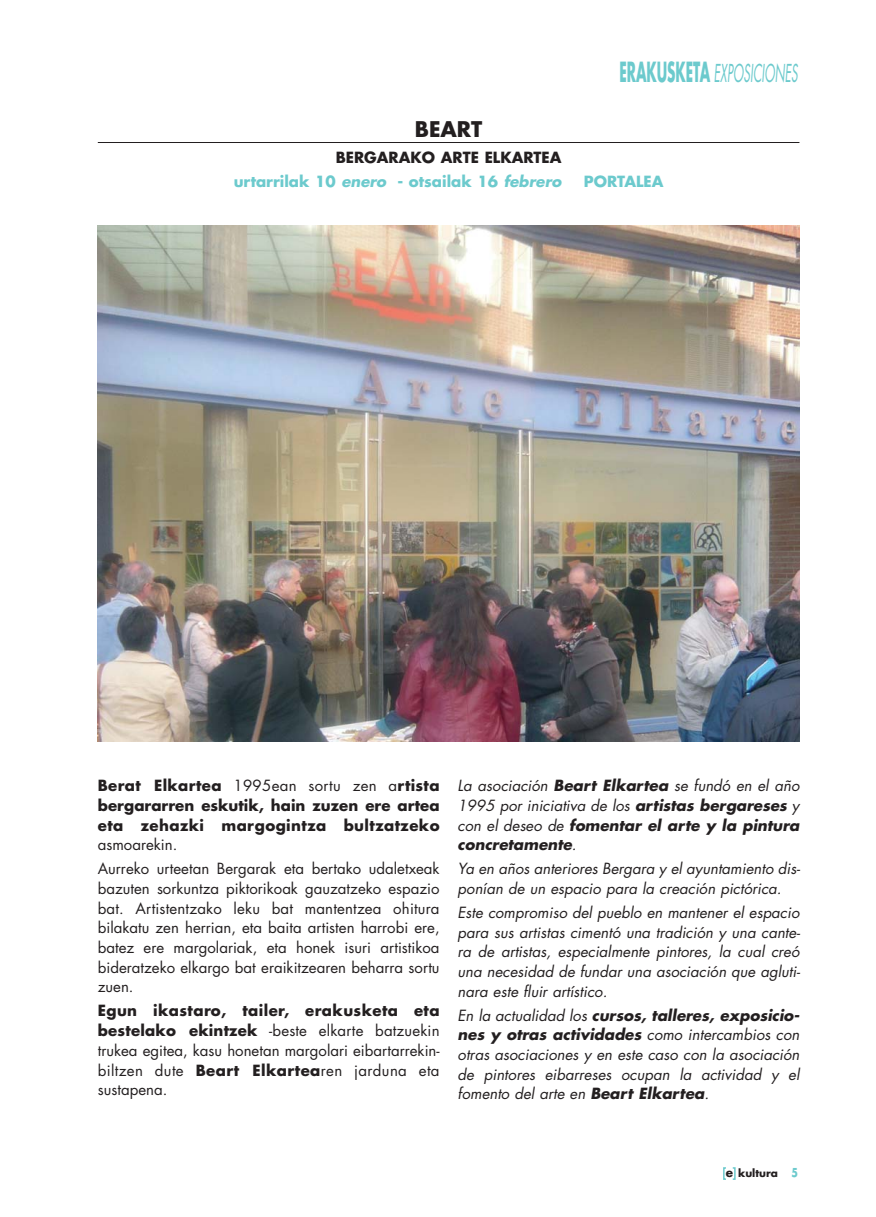
<style>
.page{position:relative;width:876px;height:1217px;background:#fff}
.page>*{position:absolute;margin:0;border:0;box-sizing:border-box;transform-origin:0 0}
.t1{font:24px "Futura";color:#6ccacd;scale:.5 1}
.t2{font:700 21px "Futura";color:#231f20}
.t3{font:italic 15px/19.6px "Futura";color:#231f20;text-align:justify}
.t4{font:15px/19.6px "Futura";color:#231f20;text-align:justify}
.t5{font:italic 700 15px/19.6px "Futura";color:#231f20}
.t6{font:700 15px/19.6px "Futura";letter-spacing:.025em;color:#231f20;text-align:justify}
.t7{font:700 15px/24px "Futura";color:#6ccacd;text-align:right}
.t8{font:700 10.5px "Futura";color:#231f20}
.s1{color:#231f20}
.s2{font-style:italic}
.s3{font-weight:700;font-size:27px}
.s4{font-weight:400}
.s5{font-weight:700}
.s6{font-size:12px}
.s7{font-size:12px;color:#6ccacd}
</style>
<div class="page">
<div style="left:723px;top:1166px;width:4px;height:13px;border:2px solid #6ccacd"></div>
<div style="left:732px;top:1166px;width:4px;height:13px;border:2px solid #6ccacd"></div>
<hr style="left:98px;top:142px;width:701px;height:1px;background:#231f20">
<img style="left:98px;top:225px;width:701px;height:516px">
<h2 class="t2" style="left:415px;top:119px;width:69px">BEART</h2>
<p class="t7" style="left:234px;top:147px;width:332px"><span class="s1">BERGARAKO ARTE ELKARTEA<br></span>urtarrilak 10 <span class="s2">enero</span> - otsailak 16 <span class="s2">febrero</span></p>
<h1 class="t1" style="left:619px;top:62px;width:363px"><span class="s3">E RA K U S K E TA</span> EXPOSICIONES</h1>
<p class="t7" style="left:584px;top:171px;width:81px">PORTALEA</p>
<p class="t6" style="left:98px;top:776px;width:343px">Berat Elkartea <span class="s4">1995ean sortu zen a</span>rtista bergararren eskutik, hain zuzen ere artea eta zehazki margogintza bultzatzeko</p>
<p class="t4" style="left:98px;top:833px;width:343px;line-height:24px">asmoarekin.<br>Aurreko urteetan Bergarak eta bertako udaletxeak</p>
<p class="t4" style="left:98px;top:879px;width:343px">bazuten sorkuntza piktorikoak gauzatzeko espazio bat. Artistentzako leku bat mantentzea ohitura bilakatu zen herrian, eta baita artisten harrobi ere, batez ere margolariak, eta honek isuri artistikoa bideratzeko elkargo bat eraikitzearen beharra sortu zuen.</p>
<p class="t4" style="left:98px;top:1002px;width:343px"><span class="s5">Egun ikastaro, tailer, erakusketa eta bestelako ekintzek</span> -beste elkarte batzuekin trukea egitea, kasu honetan margolari eibartarrekin&shy;biltzen dute <span class="s5">Beart Elkartea</span>ren jarduna eta sustapena.</p>
<p class="t5" style="left:458px;top:776px;width:346px"><span class="s4">La asociación</span> Beart Elkartea <span class="s4">se fundó en el año 1995 por iniciativa de los</span> artistas bergareses <span class="s4">y con el deseo de</span> fomentar el arte y la pintura concretamente<span class="s4">.</span></p>
<p class="t3" style="left:458px;top:859px;width:346px">Ya en años anteriores Bergara y el ayuntamiento dis&shy;ponían de un espacio para la creación pictórica.</p>
<p class="t3" style="left:458px;top:903px;width:346px">Este compromiso del pueblo en mantener el espacio para sus artistas cimentó una tradición y una cante&shy;ra de artistas, especialmente pintores, la cual creó una necesidad de fundar una asociación que agluti&shy;nara este fluir artístico.</p>
<p class="t3" style="left:458px;top:1006px;width:346px">En la actualidad los <span class="s5">cursos, talleres, exposicio&shy;nes y otras actividades</span> como intercambios con otras asociaciones y en este caso con la asociación de pintores eibarreses ocupan la actividad y el fomento del arte en <span class="s5">Beart Elkartea</span>.</p>
<p class="t8" style="left:726px;top:1167px;width:74px"><span class="s6">e</span> kultura <span class="s7">5</span></p>
</div>
